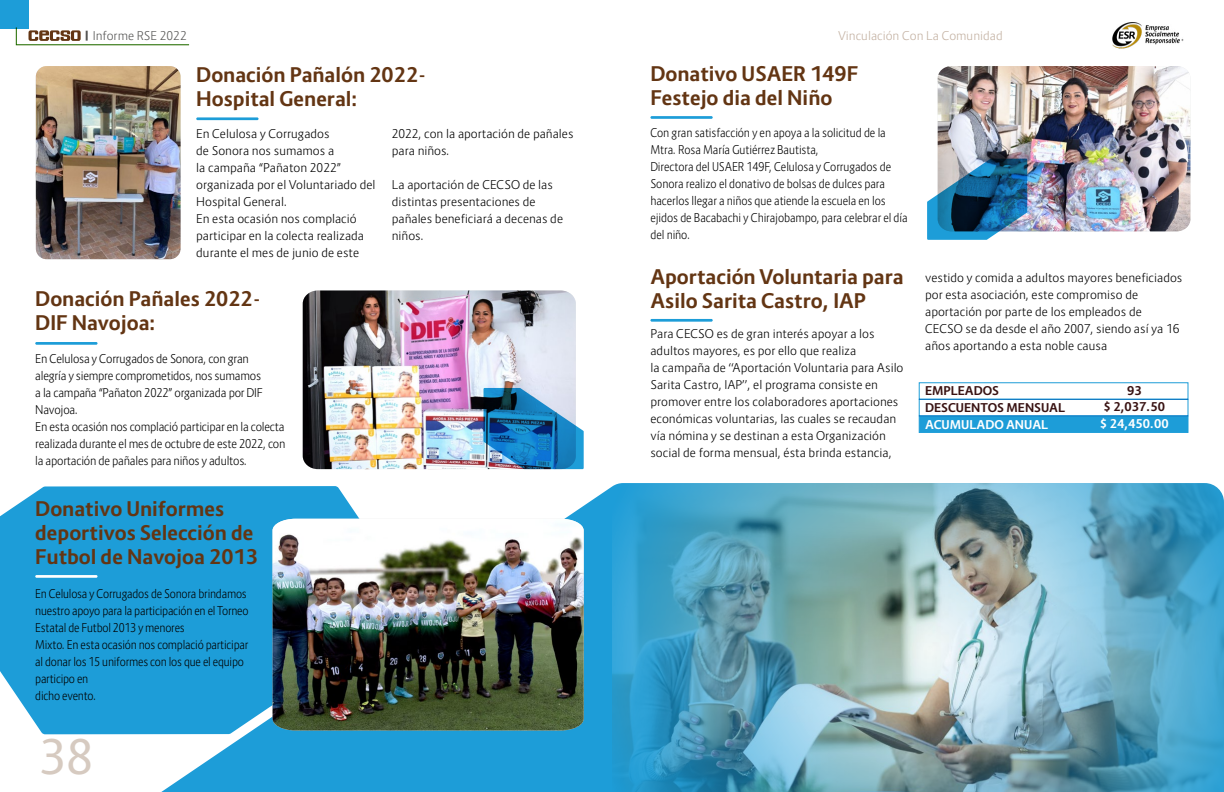
<style>
.page{position:relative;width:1224px;height:792px;background:#fff}
.page>*{position:absolute;margin:0;border:0;box-sizing:border-box;transform-origin:0 0}
.t1{font:47px "Route 159";color:#d6cac0}
.t2{font:700 20px/24px "Route 159";color:#633513}
.t3{font:300 12px/17px "Route 159";color:#000}
.t4{font:300 12px/17px "Route 159";color:#000;scale:.9 1}
.t5{font:300 12px/17px "Route 159";letter-spacing:-.02em;color:#000;scale:.93 1}
.t6{font:300 12px/17px "Route 159";letter-spacing:-.02em;color:#000;scale:.89 1}
.t7{font:700 12px "Route 159";color:#391313}
.t8{font:300 12px "Route 159";color:#c3b1a2}
.t9{font:700 12px "Route 159";color:#fff}
.t10{font:300 12px "Route 159";color:#575756}
</style>
<div class="page">
<img style="left:1112px;top:22px;width:72px;height:27px">
<svg style="left:15px;top:28px;width:175px;height:18px"></svg>
<div style="left:0;top:0;width:29px;height:28px;background:#1d9dd8"></div>
<svg style="left:146px;top:486px;width:466px;height:306px;fill:#1d9dd8"></svg>
<img style="left:612px;top:483px;width:612px;height:309px">
<img style="left:303px;top:290px;width:273px;height:179px">
<img style="left:36px;top:66px;width:145px;height:193px">
<svg style="left:0;top:486px;width:417px;height:248px;background:#2ca3da"></svg>
<svg style="left:484px;top:388px;width:100px;height:81px;background:#4086b7"></svg>
<img style="left:273px;top:519px;width:311px;height:211px">
<hr style="left:196px;top:117px;width:63px;height:3px;background:#1d9dd8">
<hr style="left:35px;top:342px;width:63px;height:3px;background:#1d9dd8">
<hr style="left:35px;top:575px;width:63px;height:3px;background:#fff">
<img style="left:938px;top:66px;width:252px;height:165px">
<svg style="left:927px;top:159px;width:100px;height:81px;background:#417ca0"></svg>
<hr style="left:650px;top:116px;width:63px;height:3px;background:#1d9dd8">
<hr style="left:650px;top:319px;width:63px;height:3px;background:#1d9dd8">
<div style="left:919px;top:382px;width:269px;height:18px;border:1px solid #1d9dd8"></div>
<div style="left:919px;top:399px;width:269px;height:17px;border:1px solid #1d9dd8"></div>
<div style="left:919px;top:416px;width:269px;height:17px;background:#1d9dd8;border:1px solid #1d9dd8"></div>
<p class="t10" style="left:93px;top:28px;width:96px">Informe RSE 2022</p>
<h2 class="t2" style="left:196px;top:63px;width:232px">Donación Pañalón 2022-<br>Hospital General:</h2>
<p class="t3" style="left:196px;top:125px;width:181px">En Celulosa y Corrugados<br>de Sonora nos sumamos a<br>la campaña “Pañaton 2022” organizada por el Voluntariado del<br>Hospital General.<br>En esta ocasión nos complació participar en la colecta realizada durante el mes de junio de este</p>
<p class="t3" style="left:392px;top:125px;width:183px">2022, con la aportación de pañales para niños.</p>
<p class="t3" style="left:392px;top:176px;width:173px">La aportación de CECSO de las distintas presentaciones de pañales beneficiará a decenas de niños.</p>
<h2 class="t2" style="left:35px;top:287px;width:227px">Donación Pañales 2022-<br>DIF Navojoa:</h2>
<p class="t5" style="left:35px;top:350px;width:270px">En Celulosa y Corrugados de Sonora, con gran<br>alegría y siempre comprometidos, nos sumamos<br>a la campaña “Pañaton 2022” organizada por DIF Navojoa.<br>En esta ocasión nos complació participar en la colecta realizada durante el mes de octubre de este 2022, con la aportación de pañales para niños y adultos.</p>
<h2 class="t2" style="left:35px;top:497px;width:224px">Donativo Uniformes deportivos Selección de<br>Futbol de Navojoa 2013</h2>
<p class="t6" style="left:35px;top:585px;width:241px">En Celulosa y Corrugados de Sonora brindamos nuestro apoyo para la participación en el Torneo Estatal de Futbol 2013 y menores<br>Mixto. En esta ocasión nos complació participar al donar los 15 uniformes con los que el equipo participo en<br>dicho evento.</p>
<h1 class="t1" style="left:39px;top:728px;width:55px">38</h1>
<p class="t8" style="left:838px;top:28px;width:166px">Vinculación Con La Comunidad</p>
<h2 class="t2" style="left:650px;top:62px;width:209px">Donativo USAER 149F<br>Festejo dia del Niño</h2>
<p class="t4" style="left:650px;top:124px;width:287px">Con gran satisfacción y en apoya a la solicitud de la Mtra. Rosa María Gutiérrez Bautista,<br>Directora del USAER 149F, Celulosa y Corrugados de Sonora realizo el donativo de bolsas de dulces para hacerlos llegar a niños que atiende la escuela en los ejidos de Bacabachi y Chirajobampo, para celebrar el día del niño.</p>
<h2 class="t2" style="left:650px;top:265px;width:255px">Aportación Voluntaria para<br>Asilo Sarita Castro, IAP</h2>
<p class="t3" style="left:650px;top:325px;width:255px">Para CECSO es de gran interés apoyar a los adultos mayores, es por ello que realiza<br>la campaña de ‘‘Aportación Voluntaria para Asilo Sarita Castro, IAP’’, el programa consiste en promover entre los colaboradores aportaciones económicas voluntarias, las cuales se recaudan vía nómina y se destinan a esta Organización social de forma mensual, ésta brinda estancia,</p>
<p class="t3" style="left:925px;top:270px;width:259px">vestido y comida a adultos mayores beneficiados por esta asociación, este compromiso de aportación por parte de los empleados de CECSO se da desde el año 2007, siendo así ya 16 años aportando a esta noble causa</p>
<p class="t7" style="left:925px;top:383px;width:75px">EMPLEADOS</p>
<p class="t7" style="left:1127px;top:383px;width:16px">93</p>
<p class="t7" style="left:925px;top:400px;width:142px">DESCUENTOS MENSUAL</p>
<p class="t7" style="left:1104px;top:399px;width:63px">$ 2,037.50</p>
<p class="t9" style="left:925px;top:417px;width:125px">ACUMULADO ANUAL</p>
<p class="t9" style="left:1100px;top:416px;width:70px">$ 24,450.00</p>
</div>
